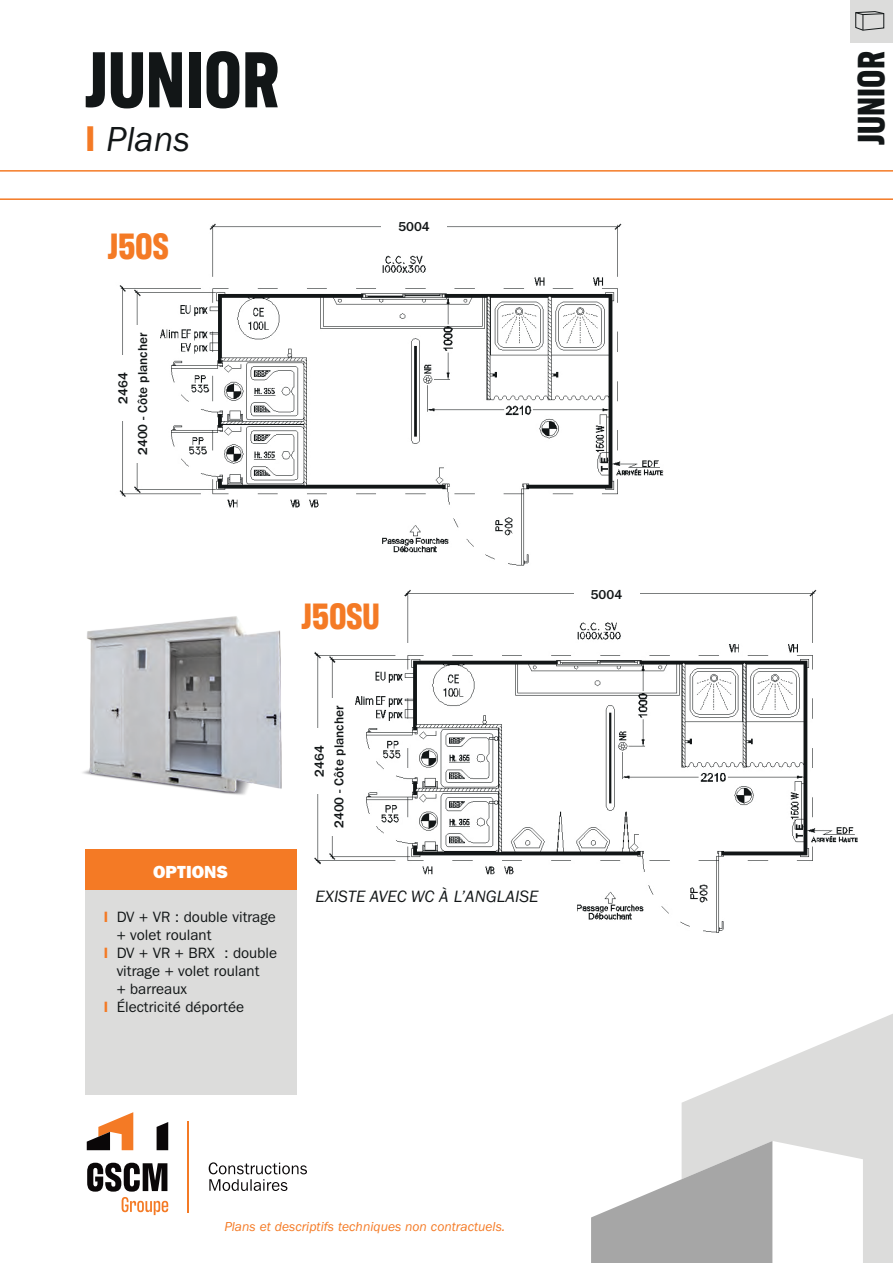
<style>
.page{position:relative;width:893px;height:1263px;background:#fff}
.page>*{position:absolute;margin:0;border:0;box-sizing:border-box;transform-origin:0 0}
.t1{font:700 81px "Antarctican Headline";color:#121617}
.t2{font:700 39px "Antarctican Headline";color:#121617}
.t3{font:700 37.5px "Antarctican Headline";color:#f47a25}
.t4{font:italic 36px "Franklin Gothic";color:#121617}
.t5{font:800 17.55px "Franklin Gothic";color:#fff}
.t6{font:italic 16.95px "Franklin Gothic";color:#121617}
.t7{font:15px/18px "Franklin Gothic";color:#121617}
.t8{font:italic 13.5px "Franklin Gothic";color:#f47a25}
.t9{font:500 13.35px "Franklin Gothic";color:#121617}
.t10{font:600 6px "Franklin Gothic";color:#121617}
.s1{font-weight:600;font-style:normal;color:#f47a25}
.s2{font-weight:600;color:#f47a25}
</style>
<div class="page">
<div style="left:850px;top:0;width:43px;height:43px;background:#dcdcdb"></div>
<svg style="left:0;top:170px;width:893px;height:30px"></svg>
<hr style="left:187px;top:1121px;width:1px;height:92px;background:#f47a25">
<svg style="left:157px;top:1122px;width:11px;height:28px"></svg>
<svg style="left:209px;top:1162px;width:98px;height:29px"></svg>
<svg style="left:87px;top:1163px;width:81px;height:52px"></svg>
<svg style="left:87px;top:1112px;width:46px;height:38px"></svg>
<svg style="left:682px;top:1014px;width:211px;height:249px;fill:#dcdcdb"></svg>
<svg style="left:591px;top:1141px;width:181px;height:122px"></svg>
<svg style="left:855px;top:11px;width:29px;height:20px"></svg>
<div style="left:85px;top:849px;width:211px;height:41px;background:#f47a25"></div>
<div style="left:85px;top:890px;width:211px;height:205px;background:#dcdcdb"></div>
<img style="left:82px;top:616px;width:200px;height:179px">
<img style="left:119px;top:223px;width:545px;height:343px">
<div style="left:381px;top:217px;width:66px;height:19px;background:#fff"></div>
<div style="left:113px;top:355px;width:19px;height:66px;background:#fff"></div>
<div style="left:132px;top:325px;width:20px;height:137px;background:#fff"></div>
<img style="left:314px;top:589px;width:544px;height:344px">
<div style="left:574px;top:585px;width:65px;height:18px;background:#fff"></div>
<div style="left:309px;top:728px;width:19px;height:66px;background:#fff"></div>
<div style="left:328px;top:698px;width:21px;height:137px;background:#fff"></div>
<p class="t1" style="left:85px;top:21px;width:196px">JUNIOR</p>
<p class="t4" style="left:85px;top:119px;width:107px"><span class="s1">I</span> Plans</p>
<p class="t3" style="left:108px;top:219px;width:62px">J50S</p>
<p class="t9" style="left:116px;top:404px;width:33px;rotate:-90deg">2464</p>
<p class="t9" style="left:135px;top:455px;width:124px;rotate:-90deg">2400 - Côte plancher</p>
<p class="t9" style="left:398px;top:219px;width:33px">5004</p>
<p class="t3" style="left:302px;top:590px;width:80px">J50SU</p>
<p class="t5" style="left:153px;top:862px;width:76px">OPTIONS</p>
<p class="t7" style="left:117px;top:908px;width:161px;text-indent:-13px"><span class="s2">I</span> DV + VR : double vitrage + volet roulant</p>
<p class="t7" style="left:117px;top:944px;width:162px;text-indent:-13px"><span class="s2">I</span> DV + VR + BRX : double vitrage + volet roulant<br>+ barreaux</p>
<p class="t7" style="left:104px;top:998px;width:142px"><span class="s2">I</span> Électricité déportée</p>
<p class="t9" style="left:312px;top:777px;width:33px;rotate:-90deg">2464</p>
<p class="t9" style="left:331px;top:828px;width:124px;rotate:-90deg">2400 - Côte plancher</p>
<p class="t6" style="left:315px;top:887px;width:225px">EXISTE AVEC WC À L’ANGLAISE</p>
<p class="t9" style="left:591px;top:587px;width:33px">5004</p>
<p class="t8" style="left:224px;top:1218px;width:282px">Plans et descriptifs techniques non contractuels.</p>
<p class="t2" style="left:843px;top:145px;width:95px;rotate:-90deg">JUNIOR</p>
<p class="t10" style="left:846px;top:72px;width:33px">EN FRANCE</p>
</div>
